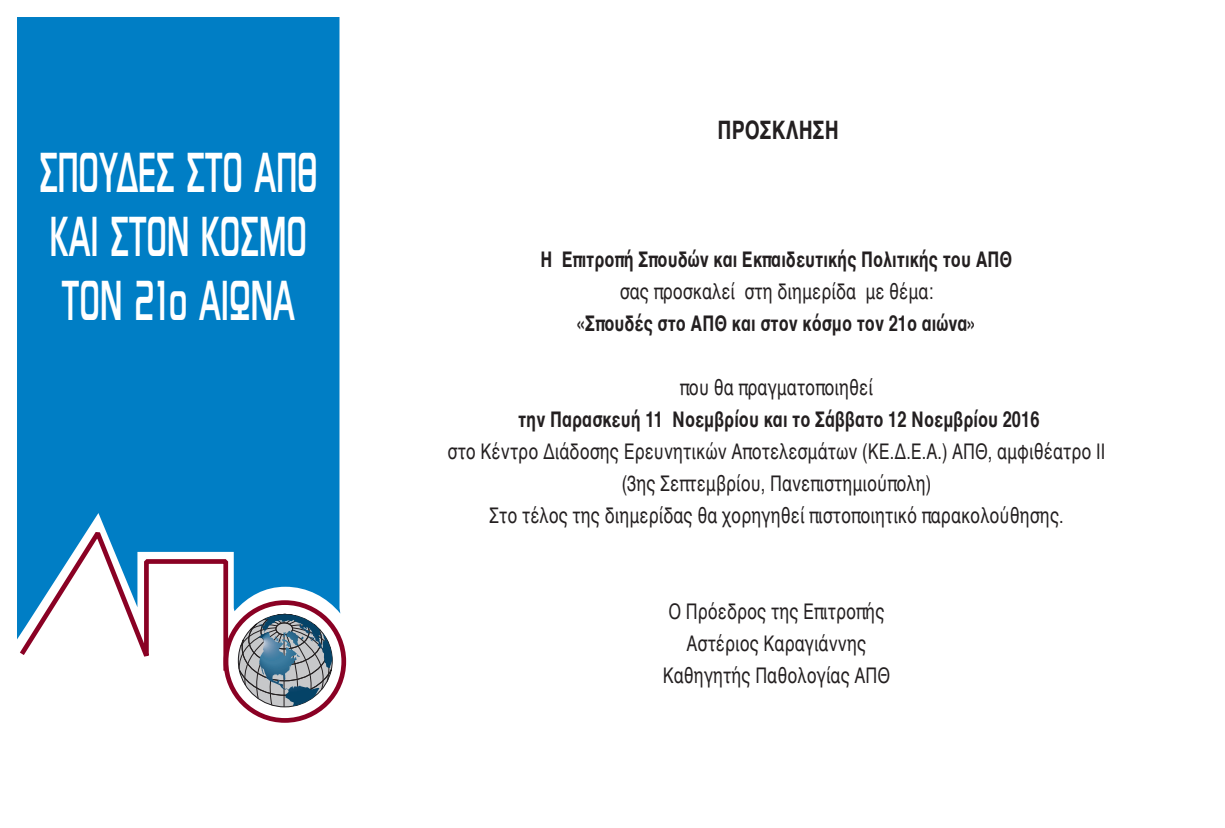
<style>
.page{position:relative;width:1225px;height:828px;background:#fff}
.page>*{position:absolute;margin:0;border:0;box-sizing:border-box;transform-origin:0 0}
.t1{font:53.4px/64px "PF Global";color:#fff;scale:.54 1}
.t2{font:700 26px "Helvetica";color:#231f20;scale:.75 1}
.t3{font:22px/32px "Helvetica";color:#231f20;text-align:center;scale:.75 1}
.t4{font:700 22px "Helvetica";color:#231f20;scale:.75 1}
</style>
<div class="page">
<div style="left:17px;top:17px;width:323px;height:622px;background:#007ec5"></div>
<svg style="left:238px;top:614px;width:94px;height:109px"></svg>
<svg style="left:17px;top:523px;width:213px;height:157px"></svg>
<div style="left:224px;top:600px;width:122px;height:123px;border:5px solid #8a0124;border-radius:50%"></div>
<h1 class="t1" style="left:39px;top:140px;width:517px">ΣΠΟΥΔΕΣ ΣΤΟ ΑΠΘ<br>ΚΑΙ ΣΤΟΝ ΚΟΣΜΟ<br>ΤΟΝ 21ο ΑΙΩΝΑ</h1>
<p class="t2" style="left:717px;top:119px;width:163px">ΠΡΟΣΚΛΗΣΗ</p>
<p class="t4" style="left:540px;top:249px;width:630px">Η Επιτροπή Σπουδών και Εκπαιδευτικής Πολιτικής του ΑΠΘ</p>
<p class="t3" style="left:620px;top:276px;width:419px">σας προσκαλεί στη διημερίδα με θέμα:</p>
<p class="t4" style="left:576px;top:313px;width:536px">«Σπουδές στο ΑΠΘ και στον κόσμο τον 21ο αιώνα»</p>
<p class="t3" style="left:680px;top:372px;width:259px">που θα πραγματοποιηθεί</p>
<p class="t4" style="left:518px;top:409px;width:697px">την Παρασκευή 11 Νοεμβρίου και το Σάββατο 12 Νοεμβρίου 2016</p>
<p class="t3" style="left:447px;top:436px;width:878px">στο Κέντρο Διάδοσης Ερευνητικών Αποτελεσμάτων (ΚΕ.Δ.Ε.Α.) ΑΠΘ, αμφιθέατρο ΙΙ (3ης Σεπτεμβρίου, Πανεπιστημιούπολη)<br>Στο τέλος της διημερίδας θα χορηγηθεί πιστοποιητικό παρακολούθησης.</p>
<p class="t3" style="left:663px;top:596px;width:305px">Ο Πρόεδρος της Επιτροπής<br>Αστέριος Καραγιάννης<br>Καθηγητής Παθολογίας ΑΠΘ</p>
</div>
